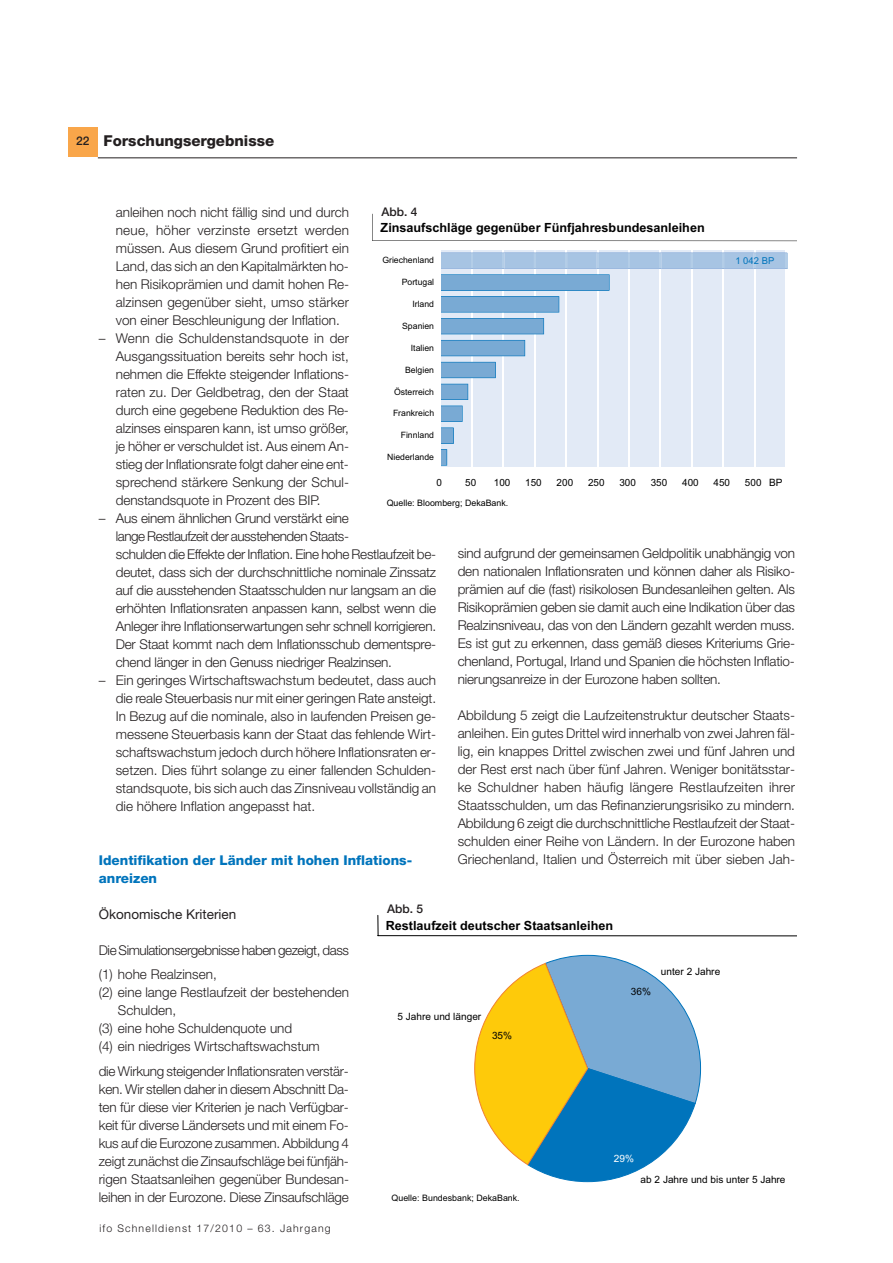
<style>
.page{position:relative;width:893px;height:1263px;background:#fff}
.page>*{position:absolute;margin:0;border:0;box-sizing:border-box;transform-origin:0 0}
.t1{font:800 15px "Helvetica Neue LT Std";color:#231f20}
.t2{font:300 13.5px/18px "Helvetica Neue LT Std";letter-spacing:-.015em;color:#231f20;text-align:justify}
.t3{font:300 13.5px/24.5px "Helvetica Neue LT Std";letter-spacing:-.035em;color:#231f20}
.t4{font:800 13.5px/18px "Helvetica Neue LT Std";color:#0074bc}
.t5{font:13.5px "Helvetica Neue LT Std";color:#231f20}
.t6{font:700 12.6px "Arial";color:#000001}
.t7{font:500 12px "Helvetica Neue LT Std";color:#231f20}
.t8{font:300 10.5px "Helvetica Neue LT Std";letter-spacing:.11em;color:#231f20}
.t9{font:10.05px "Arial";color:#000001}
.t10{font:10.05px "Arial";color:#fff}
.t11{font:9.9px "Arial";color:#000001}
.t12{font:9.45px "Arial";color:#0074bc}
.t13{font:8.85px "Arial";color:#000001}
.t14{font:8.7px "Arial";color:#000001}
</style>
<div class="page">
<hr style="left:98px;top:157px;width:699px;height:1px;background:#231f20">
<div style="left:68px;top:128px;width:30px;height:29px;background:#f9a64a"></div>
<svg style="left:441px;top:250px;width:346px;height:217px;background:#cfdff0"></svg>
<svg style="left:372px;top:214px;width:424px;height:27px"></svg>
<svg style="left:474px;top:955px;width:227px;height:227px"></svg>
<svg style="left:377px;top:915px;width:1px;height:21px"></svg>
<hr style="left:378px;top:935px;width:418px;height:1px;background:#000001">
<p class="t7" style="left:76px;top:136px;width:15px">22</p>
<p class="t1" style="left:104px;top:135px;width:172px">Forschungsergebnisse</p>
<p class="t7" style="left:381px;top:207px;width:38px">Abb. 4</p>
<p class="t2" style="left:116px;top:204px;width:235px">anleihen noch nicht fällig sind und durch neue, höher verzinste ersetzt werden müssen. Aus diesem Grund profitiert ein Land, das sich an den Kapitalmärkten ho&shy;hen Risikoprämien und damit hohen Re&shy;alzinsen gegenüber sieht, umso stärker von einer Beschleunigung der Inflation.</p>
<p class="t2" style="left:116px;top:330px;width:235px;text-indent:-17px">– Wenn die Schuldenstandsquote in der Ausgangssituation bereits sehr hoch ist, nehmen die Effekte steigender Inflations&shy;raten zu. Der Geldbetrag, den der Staat durch eine gegebene Reduktion des Re&shy;alzinses einsparen kann, ist umso größer, je höher er verschuldet ist. Aus einem An&shy;stieg der Inflationsrate folgt daher eine ent&shy;sprechend stärkere Senkung der Schul&shy;denstandsquote in Prozent des BIP.</p>
<p class="t2" style="left:116px;top:510px;width:322px;text-align:left;text-indent:-17px">– Aus einem ähnlichen Grund verstärkt eine<br>lange Restlaufzeit der ausstehenden Staats-<br>schulden die Effekte der Inflation. Eine hohe Restlaufzeit be&shy;deutet, dass sich der durchschnittliche nominale Zinssatz auf die ausstehenden Staatsschulden nur langsam an die erhöhten Inflationsraten anpassen kann, selbst wenn die Anleger ihre Inflationserwartungen sehr schnell korrigieren.<br>Der Staat kommt nach dem Inflationsschub dementspre&shy;chend länger in den Genuss niedriger Realzinsen.</p>
<p class="t2" style="left:116px;top:672px;width:322px;text-indent:-17px">– Ein geringes Wirtschaftswachstum bedeutet, dass auch die reale Steuerbasis nur mit einer geringen Rate ansteigt.<br>In Bezug auf die nominale, also in laufenden Preisen ge&shy;messene Steuerbasis kann der Staat das fehlende Wirt&shy;schaftswachstum jedoch durch höhere Inflationsraten er&shy;setzen. Dies führt solange zu einer fallenden Schulden&shy;standsquote, bis sich auch das Zinsniveau vollständig an die höhere Inflation angepasst hat.</p>
<p class="t6" style="left:380px;top:223px;width:325px">Zinsaufschläge gegenüber Fünfjahresbundesanleihen</p>
<p class="t14" style="left:382px;top:257px;width:53px">Griechenland</p>
<p class="t12" style="left:735px;top:257px;width:41px">1 042 BP</p>
<p class="t14" style="left:401px;top:279px;width:34px">Portugal</p>
<p class="t14" style="left:412px;top:301px;width:23px">Irland</p>
<p class="t14" style="left:402px;top:323px;width:33px">Spanien</p>
<p class="t14" style="left:411px;top:345px;width:25px">Italien</p>
<p class="t14" style="left:405px;top:367px;width:31px">Belgien</p>
<p class="t14" style="left:394px;top:388px;width:42px">Österreich</p>
<p class="t14" style="left:393px;top:410px;width:43px">Frankreich</p>
<p class="t14" style="left:401px;top:432px;width:35px">Finnland</p>
<p class="t14" style="left:387px;top:454px;width:48px">Niederlande</p>
<p class="t11" style="left:436px;top:479px;width:7px">0</p>
<p class="t11" style="left:465px;top:479px;width:13px">50</p>
<p class="t11" style="left:494px;top:479px;width:18px">100</p>
<p class="t11" style="left:525px;top:479px;width:18px">150</p>
<p class="t11" style="left:556px;top:479px;width:18px">200</p>
<p class="t11" style="left:588px;top:479px;width:18px">250</p>
<p class="t11" style="left:619px;top:479px;width:18px">300</p>
<p class="t11" style="left:650px;top:479px;width:18px">350</p>
<p class="t11" style="left:682px;top:479px;width:18px">400</p>
<p class="t11" style="left:713px;top:479px;width:18px">450</p>
<p class="t11" style="left:745px;top:479px;width:18px">500</p>
<p class="t11" style="left:776px;top:479px;width:18px">550</p>
<p class="t9" style="left:769px;top:479px;width:15px">BP</p>
<p class="t13" style="left:386px;top:499px;width:123px">Quelle: Bloomberg; DekaBank.</p>
<p class="t2" style="left:457px;top:545px;width:339px">sind aufgrund der gemeinsamen Geldpolitik unabhängig von den nationalen Inflationsraten und können daher als Risiko&shy;prämien auf die (fast) risikolosen Bundesanleihen gelten. Als Risikoprämien geben sie damit auch eine Indikation über das Realzinsniveau, das von den Ländern gezahlt werden muss.<br>Es ist gut zu erkennen, dass gemäß dieses Kriteriums Grie&shy;chenland, Portugal, Irland und Spanien die höchsten Inflatio&shy;nierungsanreize in der Eurozone haben sollten.</p>
<p class="t2" style="left:457px;top:707px;width:339px">Abbildung 5 zeigt die Laufzeitenstruktur deutscher Staats&shy;anleihen. Ein gutes Drittel wird innerhalb von zwei Jahren fäl&shy;lig, ein knappes Drittel zwischen zwei und fünf Jahren und der Rest erst nach über fünf Jahren. Weniger bonitätsstar&shy;ke Schuldner haben häufig längere Restlaufzeiten ihrer Staatsschulden, um das Refinanzierungsrisiko zu mindern.<br>Abbildung 6 zeigt die durchschnittliche Restlaufzeit der Staat&shy;schulden einer Reihe von Ländern. In der Eurozone haben Griechenland, Italien und Österreich mit über sieben Jah-</p>
<p class="t4" style="left:99px;top:852px;width:315px">Identifikation der Länder mit hohen Inflations&shy;anreizen</p>
<p class="t5" style="left:99px;top:909px;width:139px">Ökonomische Kriterien</p>
<p class="t3" style="left:99px;top:939px;width:252px">Die Simulationsergebnisse haben gezeigt, dass (1) hohe Realzinsen,</p>
<p class="t2" style="left:99px;top:985px;width:252px">(2) eine lange Restlaufzeit der bestehenden</p>
<p class="t2" style="left:118px;top:1003px;width:60px">Schulden,</p>
<p class="t2" style="left:99px;top:1021px;width:195px">(3) eine hohe Schuldenquote und</p>
<p class="t2" style="left:99px;top:1039px;width:222px">(4) ein niedriges Wirtschaftswachstum</p>
<p class="t2" style="left:99px;top:1063px;width:252px">die Wirkung steigender Inflationsraten verstär&shy;ken. Wir stellen daher in diesem Abschnitt Da&shy;ten für diese vier Kriterien je nach Verfügbar&shy;keit für diverse Ländersets und mit einem Fo&shy;kus auf die Eurozone zusammen. Abbildung 4 zeigt zunächst die Zinsaufschläge bei fünfjäh&shy;rigen Staatsanleihen gegenüber Bundesan&shy;leihen in der Eurozone. Diese Zinsaufschläge</p>
<p class="t7" style="left:387px;top:905px;width:38px">Abb. 5</p>
<p class="t6" style="left:386px;top:921px;width:229px">Restlaufzeit deutscher Staatsanleihen</p>
<p class="t9" style="left:661px;top:968px;width:61px">unter 2 Jahre</p>
<p class="t9" style="left:631px;top:988px;width:22px">36%</p>
<p class="t9" style="left:397px;top:1013px;width:85px">5 Jahre und länger</p>
<p class="t9" style="left:492px;top:1032px;width:22px">35%</p>
<p class="t10" style="left:614px;top:1155px;width:22px">29%</p>
<p class="t9" style="left:640px;top:1176px;width:146px">ab 2 Jahre und bis unter 5 Jahre</p>
<p class="t13" style="left:391px;top:1194px;width:130px">Quelle: Bundesbank; DekaBank.</p>
<p class="t8" style="left:99px;top:1225px;width:233px">ifo Schnelldienst 17/2010 – 63. Jahrgang</p>
</div>
